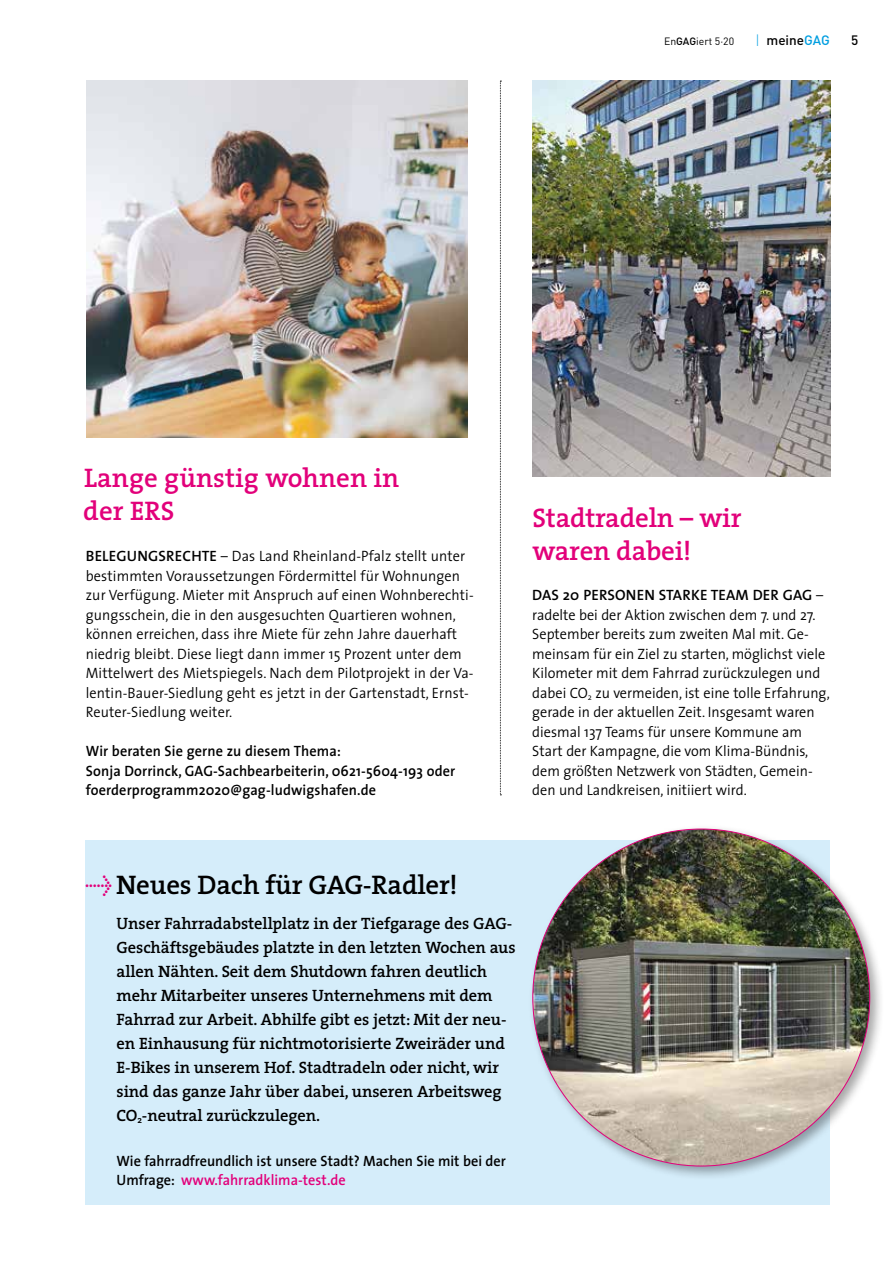
<style>
.page{position:relative;width:893px;height:1263px;background:#fff}
.page>*{position:absolute;margin:0;border:0;box-sizing:border-box;transform-origin:0 0}
.t1{font:600 27px/33px "The Serif";letter-spacing:-.01em;color:#e2007a}
.t2{font:600 27px "The Serif";letter-spacing:-.01em;color:#000}
.t3{font:600 16.5px/24px "The Serif";letter-spacing:-.005em;color:#000}
.t4{font:300 15px/19.5px "The Sans";color:#000;scale:.95 1}
.t5{font:600 15px/19.5px "The Sans";letter-spacing:.01em;color:#000;scale:.95 1}
.t6{font:500 13.5px "DIN";color:#000}
.t7{font:10.5px "DIN";color:#000}
.s1{font-weight:500}
.s2{font-weight:300;color:#009ee0}
.s3{color:#009ee0}
.s4{font-weight:600}
.s5{font-family:"Meta Plus";font-weight:400;font-size:24px;color:#e2007a}
.s6{color:#e2007a}
</style>
<div class="page">
<div style="left:85px;top:841px;width:745px;height:364px;background:#d5edfa"></div>
<div style="left:528px;top:824px;width:357px;height:357px;background:#000;opacity:.35"></div>
<img style="left:533px;top:829px;width:337px;height:337px;border-radius:168px">
<svg style="left:500px;top:81px;width:1px;height:714px"></svg>
<img style="left:533px;top:80px;width:297px;height:397px">
<img style="left:86px;top:81px;width:382px;height:357px">
<p class="t7" style="left:664px;top:34px;width:72px">En<span class="s1">GAG</span>iert 5·20</p>
<p class="t6" style="left:755px;top:31px;width:76px"><span class="s2">|</span> meine<span class="s3">GAG</span></p>
<p class="t6" style="left:851px;top:31px;width:9px">5</p>
<h1 class="t1" style="left:83px;top:461px;width:318px">Lange günstig wohnen in der ERS</h1>
<h1 class="t1" style="left:533px;top:501px;width:210px">Stadtradeln – wir</h1>
<p class="t4" style="left:86px;top:546px;width:401px"><span class="s4">BELEGUNGSRECHTE</span> – Das Land Rheinland-Pfalz stellt unter</p>
<h1 class="t1" style="left:533px;top:534px;width:160px">waren dabei!</h1>
<p class="t4" style="left:86px;top:565px;width:410px">bestimmten Voraussetzungen Fördermittel für Wohnungen zur Verfügung. Mieter mit Anspruch auf einen Wohnberechti&shy;gungsschein, die in den ausgesuchten Quartieren wohnen, können erreichen, dass ihre Miete für zehn Jahre dauerhaft niedrig bleibt. Diese liegt dann immer 15 Prozent unter dem Mittelwert des Mietspiegels. Nach dem Pilotprojekt in der Va&shy;lentin-Bauer-Siedlung geht es jetzt in der Gartenstadt, Ernst-Reuter-Siedlung weiter.</p>
<p class="t5" style="left:86px;top:741px;width:390px">Wir beraten Sie gerne zu diesem Thema:<br>Sonja Dorrinck, GAG-Sachbearbeiterin, 0621-5604-193 oder foerderprogramm2020@gag-ludwigshafen.de</p>
<p class="t4" style="left:532px;top:585px;width:315px"><span class="s4">DAS 20 PERSONEN STARKE TEAM DER GAG</span> – radelte bei der Aktion zwischen dem 7. und 27.<br>September bereits zum zweiten Mal mit. Ge&shy;meinsam für ein Ziel zu starten, möglichst viele Kilometer mit dem Fahrrad zurückzulegen und dabei CO<sub>2</sub> zu vermeiden, ist eine tolle Erfahrung, gerade in der aktuellen Zeit. Insgesamt waren diesmal 137 Teams für unsere Kommune am Start der Kampagne, die vom Klima-Bündnis, dem größten Netzwerk von Städten, Gemein&shy;den und Landkreisen, initiiert wird.</p>
<h1 class="t2" style="left:85px;top:863px;width:374px"><span class="s5">&gt;</span> Neues Dach für GAG-Radler!</h1>
<p class="t3" style="left:117px;top:910px;width:401px">Unser Fahrradabstellplatz in der Tiefgarage des GAG-Geschäftsgebäudes platzte in den letzten Wochen aus allen Nähten. Seit dem Shutdown fahren deutlich mehr Mitarbeiter unseres Unternehmens mit dem Fahrrad zur Arbeit. Abhilfe gibt es jetzt: Mit der neu&shy;en Einhausung für nichtmotorisierte Zweiräder und E-Bikes in unserem Hof. Stadtradeln oder nicht, wir sind das ganze Jahr über dabei, unseren Arbeitsweg CO<sub>2</sub>-neutral zurückzulegen.</p>
<p class="t5" style="left:117px;top:1150px;width:411px">Wie fahrradfreundlich ist unsere Stadt? Machen Sie mit bei der<br>Umfrage: <span class="s6">www.fahrradklima-test.de</span></p>
</div>
